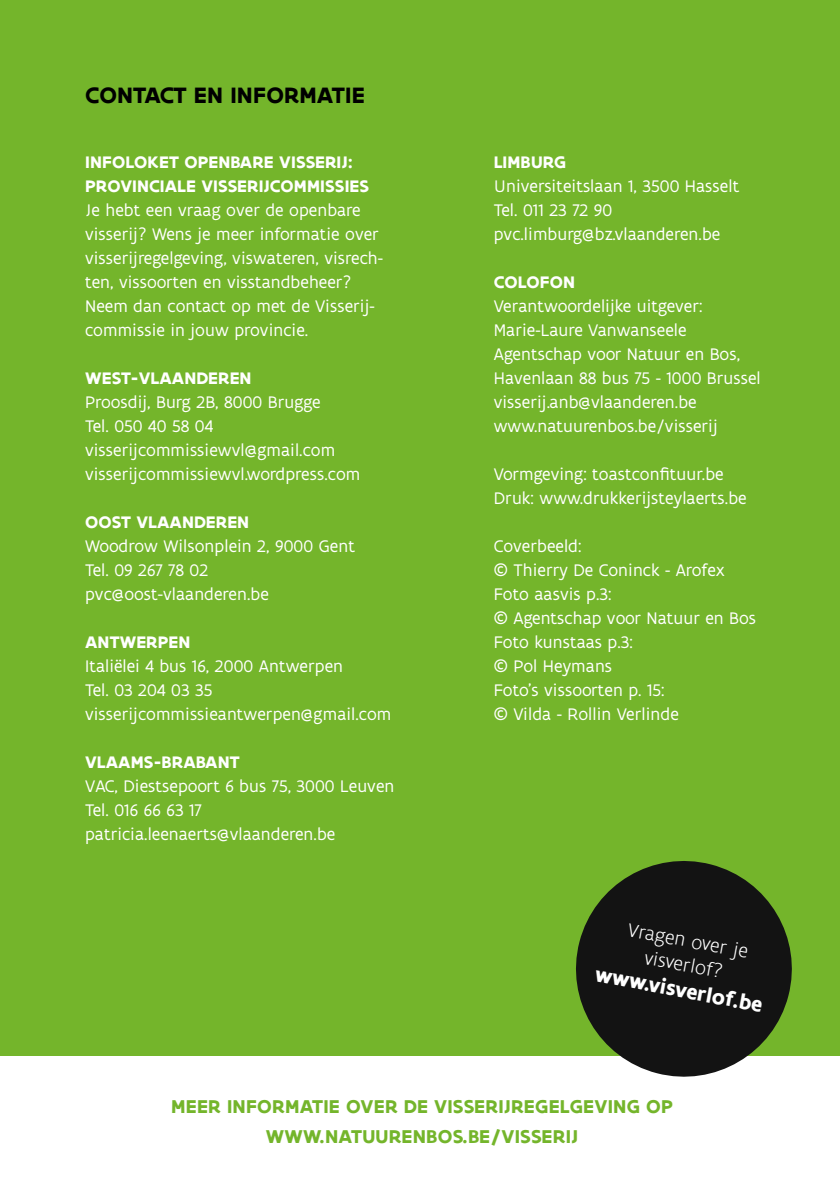
<style>
.page{position:relative;width:840px;height:1191px;background:#fff}
.page>*{position:absolute;margin:0;border:0;box-sizing:border-box;transform-origin:0 0}
.t1{font:700 24px "Flanders Art Sans";letter-spacing:.005em;color:#000}
.t2{font:700 22px "Flanders Art Sans";color:#fff}
.t3{font:300 20.2px/24.2px "Flanders Art Sans";color:#fff;text-align:center}
.t4{font:700 20px/30px "Flanders Art Sans";letter-spacing:.01em;color:#74b52b;text-align:center}
.t5{font:18px/24px "Flanders Art Sans";letter-spacing:.005em;color:#fff}
.t6{font:700 18px/24px "Flanders Art Sans";letter-spacing:.005em;color:#fff}
</style>
<div class="page">
<div style="left:0;top:0;width:839px;height:1055px;background:#74b52b"></div>
<svg style="left:564px;top:861px;width:238px;height:216px;fill:#131313"></svg>
<h1 class="t1" style="left:85px;top:80px;width:281px">CONTACT EN INFORMATIE</h1>
<p class="t6" style="left:85px;top:150px;width:285px">INFOLOKET OPENBARE VISSERIJ:<br>PROVINCIALE VISSERIJCOMMISSIES</p>
<p class="t5" style="left:85px;top:198px;width:299px">Je hebt een vraag over de openbare visserij? Wens je meer informatie over visserijregelgeving, viswateren, visrech&shy;ten, vissoorten en visstandbeheer?<br>Neem dan contact op met de Visserij&shy;commissie in jouw provincie.</p>
<p class="t6" style="left:85px;top:366px;width:168px">WEST-VLAANDEREN</p>
<p class="t5" style="left:85px;top:390px;width:276px">Proosdij, Burg 2B, 8000 Brugge<br>Tel. 050 40 58 04 visserijcommissiewvl@gmail.com visserijcommissiewvl.wordpress.com</p>
<p class="t6" style="left:85px;top:510px;width:165px">OOST VLAANDEREN</p>
<p class="t5" style="left:85px;top:534px;width:271px">Woodrow Wilsonplein 2, 9000 Gent<br>Tel. 09 267 78 02 pvc@oost-vlaanderen.be</p>
<p class="t6" style="left:85px;top:630px;width:107px">ANTWERPEN</p>
<p class="t5" style="left:85px;top:654px;width:308px">Italiëlei 4 bus 16, 2000 Antwerpen<br>Tel. 03 204 03 35 visserijcommissieantwerpen@gmail.com</p>
<p class="t6" style="left:85px;top:750px;width:156px">VLAAMS-BRABANT</p>
<p class="t5" style="left:85px;top:774px;width:310px">VAC, Diestsepoort 6 bus 75, 3000 Leuven<br>Tel. 016 66 63 17 patricia.leenaerts@vlaanderen.be</p>
<p class="t6" style="left:493px;top:150px;width:74px">LIMBURG</p>
<p class="t5" style="left:493px;top:174px;width:247px">Universiteitslaan 1, 3500 Hasselt<br>Tel. 011 23 72 90 pvc.limburg@bz.vlaanderen.be</p>
<p class="t6" style="left:493px;top:270px;width:83px">COLOFON</p>
<p class="t5" style="left:493px;top:294px;width:268px">Verantwoordelijke uitgever:<br>Marie-Laure Vanwanseele<br>Agentschap voor Natuur en Bos,<br>Havenlaan 88 bus 75 - 1000 Brussel visserij.anb@vlaanderen.be www.natuurenbos.be/visserij</p>
<p class="t5" style="left:493px;top:462px;width:254px">Vormgeving: toastconfituur.be<br>Druk: www.drukkerijsteylaerts.be</p>
<p class="t5" style="left:493px;top:534px;width:264px">Coverbeeld:<br>© Thierry De Coninck - Arofex<br>Foto aasvis p.3:<br>© Agentschap voor Natuur en Bos<br>Foto kunstaas p.3:<br>© Pol Heymans<br>Foto’s vissoorten p. 15:<br>© Vilda - Rollin Verlinde</p>
<p class="t3" style="left:630px;top:917px;width:123px;rotate:11deg">Vragen over je visverlof?</p>
<p class="t2" style="left:598px;top:959px;width:171px;rotate:11deg">www.visverlof.be</p>
<p class="t4" style="left:171px;top:1092px;width:503px">MEER INFORMATIE OVER DE VISSERIJREGELGEVING OP<br>WWW.NATUURENBOS.BE/VISSERIJ</p>
</div>
